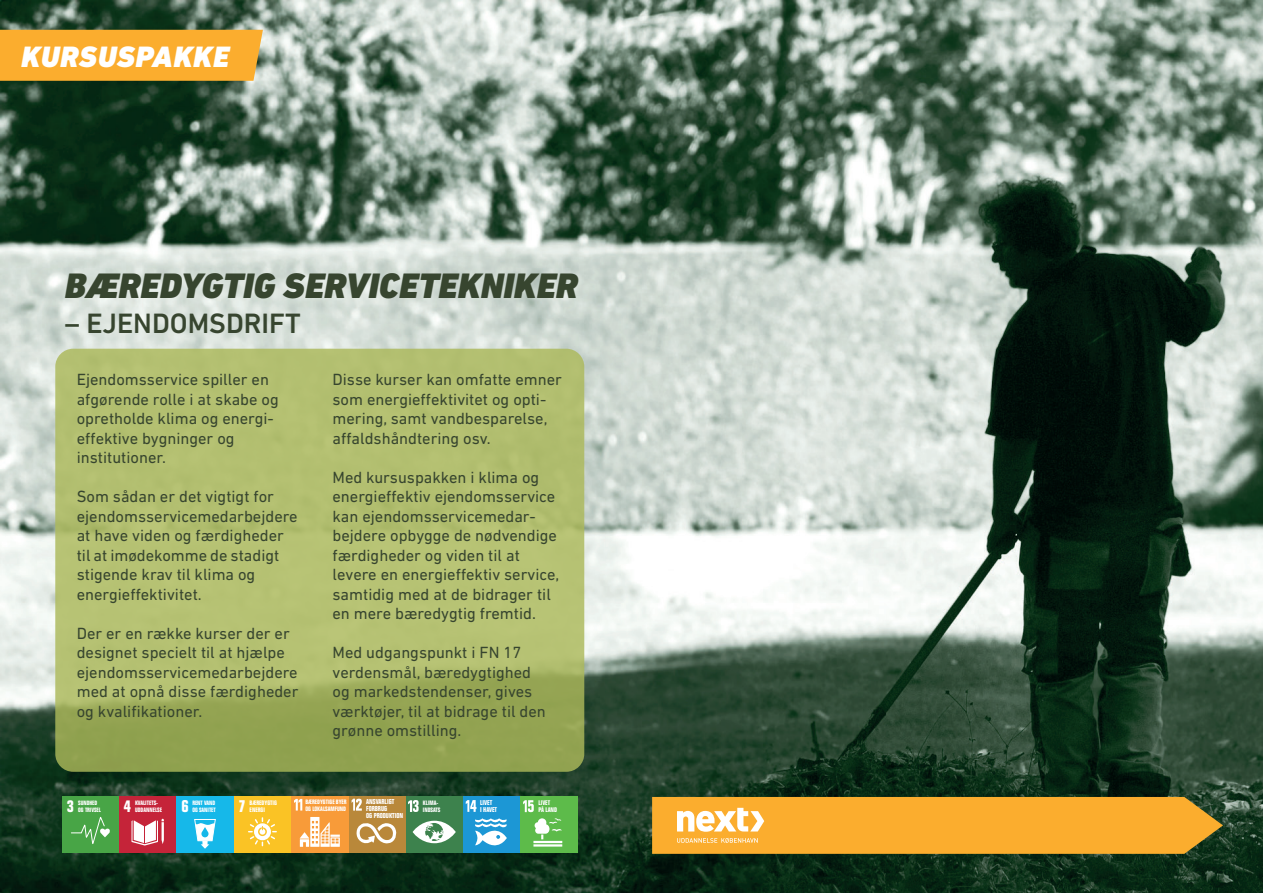
<style>
.page{position:relative;width:1263px;height:893px;background:#fff}
.page>*{position:absolute;margin:0;border:0;box-sizing:border-box;transform-origin:0 0}
.t1{font:italic 900 36px "DIN Next LT Pro";color:#37452f}
.t2{font:italic 900 30px "DIN Next LT Pro";letter-spacing:.02em;color:#fff}
.t3{font:500 28.5px "DIN Next LT Pro";color:#37452f}
.t4{font:700 condensed 17.1px "Folio Std";color:#fff}
.t5{font:700 condensed 16.95px "Folio Std";color:#fff}
.t6{font:700 condensed 16.65px "Folio Std";color:#fff}
.t7{font:16.5px/19.5px "DIN Next LT Pro";color:#37452f}
.t8{font:700 condensed 6.9px/6.9px "Folio Std";color:#fff}
.t9{font:700 condensed 6.75px/6.8px "Folio Std";color:#fff}
.t10{font:700 condensed 6.6px "Folio Std";color:#fff}
.t11{font:700 condensed 6.3px/6.9px "Folio Std";color:#fff}
.t12{font:700 condensed 6.15px/6.8px "Folio Std";color:#fff}
</style>
<div class="page">
<img style="left:0;top:0;width:1263px;height:893px">
<svg style="left:55px;top:349px;width:529px;height:423px;background:#adba6a"></svg>
<div style="left:62px;top:796px;width:57px;height:56px;background:#48a546"></div>
<svg style="left:71px;top:817px;width:39px;height:27px"></svg>
<div style="left:119px;top:796px;width:58px;height:56px;background:#c52439"></div>
<svg style="left:131px;top:819px;width:33px;height:26px"></svg>
<div style="left:177px;top:796px;width:57px;height:56px;background:#16b8e9"></div>
<svg style="left:194px;top:819px;width:22px;height:30px"></svg>
<div style="left:406px;top:796px;width:57px;height:56px;background:#3d824d"></div>
<svg style="left:413px;top:820px;width:43px;height:24px"></svg>
<svg style="left:408px;top:800px;width:11px;height:12px"></svg>
<div style="left:463px;top:796px;width:57px;height:56px;background:#1c97d5"></div>
<svg style="left:475px;top:818px;width:32px;height:28px"></svg>
<svg style="left:466px;top:800px;width:10px;height:12px"></svg>
<div style="left:520px;top:796px;width:57px;height:56px;background:#5dbb4a"></div>
<hr style="left:533px;top:844px;width:29px;height:3px;background:#fff">
<hr style="left:533px;top:841px;width:29px;height:2px;background:#fff">
<svg style="left:535px;top:818px;width:27px;height:21px"></svg>
<svg style="left:523px;top:800px;width:11px;height:12px"></svg>
<div style="left:234px;top:796px;width:57px;height:56px;background:#fac325"></div>
<svg style="left:248px;top:817px;width:29px;height:29px"></svg>
<div style="left:348px;top:796px;width:58px;height:56px;background:#b9883a"></div>
<svg style="left:356px;top:823px;width:41px;height:21px"></svg>
<svg style="left:352px;top:799px;width:10px;height:12px"></svg>
<div style="left:291px;top:796px;width:57px;height:56px;background:#f89b39"></div>
<svg style="left:300px;top:817px;width:40px;height:30px"></svg>
<svg style="left:294px;top:799px;width:8px;height:11px"></svg>
<div style="left:0;top:30px;width:263px;height:51px;background:#fbad2e"></div>
<svg style="left:652px;top:797px;width:571px;height:57px;background:#f2ac35"></svg>
<h2 class="t2" style="left:21px;top:38px;width:209px">KURSUSPAKKE</h2>
<h1 class="t1" style="left:65px;top:265px;width:514px">BÆREDYGTIG SERVICETEKNIKER</h1>
<h3 class="t3" style="left:65px;top:307px;width:237px">– EJENDOMSDRIFT</h3>
<p class="t7" style="left:77px;top:369px;width:204px">Ejendomsservice spiller en afgørende rolle i at skabe og opretholde klima og energi&shy;effektive bygninger og institutioner.</p>
<p class="t7" style="left:77px;top:486px;width:222px">Som sådan er det vigtigt for ejendomsservicemedarbejdere at have viden og færdigheder til at imødekomme de stadigt stigende krav til klima og energieffektivitet.</p>
<p class="t7" style="left:77px;top:623px;width:223px">Der er en række kurser der er designet specielt til at hjælpe ejendomsservicemedarbejdere med at opnå disse færdigheder og kvalifikationer.</p>
<p class="t7" style="left:332px;top:369px;width:231px">Disse kurser kan omfatte emner som energieffektivitet og opti&shy;mering, samt vandbesparelse, affaldshåndtering osv.</p>
<p class="t7" style="left:332px;top:467px;width:228px">Med kursuspakken i klima og energieffektiv ejendomsservice kan ejendomsservicemedar&shy;bejdere opbygge de nødvendige færdigheder og viden til at levere en energieffektiv service, samtidig med at de bidrager til en mere bæredygtig fremtid.</p>
<p class="t7" style="left:332px;top:643px;width:215px">Med udgangspunkt i FN 17 verdensmål, bæredygtighed og markedstendenser, gives værktøjer, til at bidrage til den grønne omstilling.</p>
<p class="t11" style="left:250px;top:799px;width:29px">BÆREDYGTIG<br>ENERGI</p>
<p class="t8" style="left:366px;top:798px;width:39px">ANSVARLIGT<br>FORBRUG<br>OG PRODUKTION</p>
<p class="t11" style="left:305px;top:798px;width:43px">BÆREDYGTIGE BYER<br>OG LOKALSAMFUND</p>
<p class="t6" style="left:67px;top:797px;width:9px">3</p>
<p class="t12" style="left:78px;top:800px;width:24px">SUNDHED<br>OG TRIVSEL</p>
<p class="t6" style="left:124px;top:797px;width:9px">4</p>
<p class="t12" style="left:135px;top:799px;width:29px">KVALITETS-<br>UDDANNELSE</p>
<p class="t4" style="left:181px;top:797px;width:9px">6</p>
<p class="t12" style="left:192px;top:800px;width:25px">RENT VAND<br>OG SANITET</p>
<p class="t12" style="left:423px;top:799px;width:19px;line-height:7.2px">KLIMA-<br>INDSATS</p>
<p class="t9" style="left:480px;top:799px;width:18px">LIVET<br>I HAVET</p>
<p class="t10" style="left:538px;top:799px;width:13px">LIVET</p>
<p class="t5" style="left:239px;top:797px;width:9px">7</p>
<p class="t10" style="left:538px;top:806px;width:20px">PÅ LAND</p>
</div>
